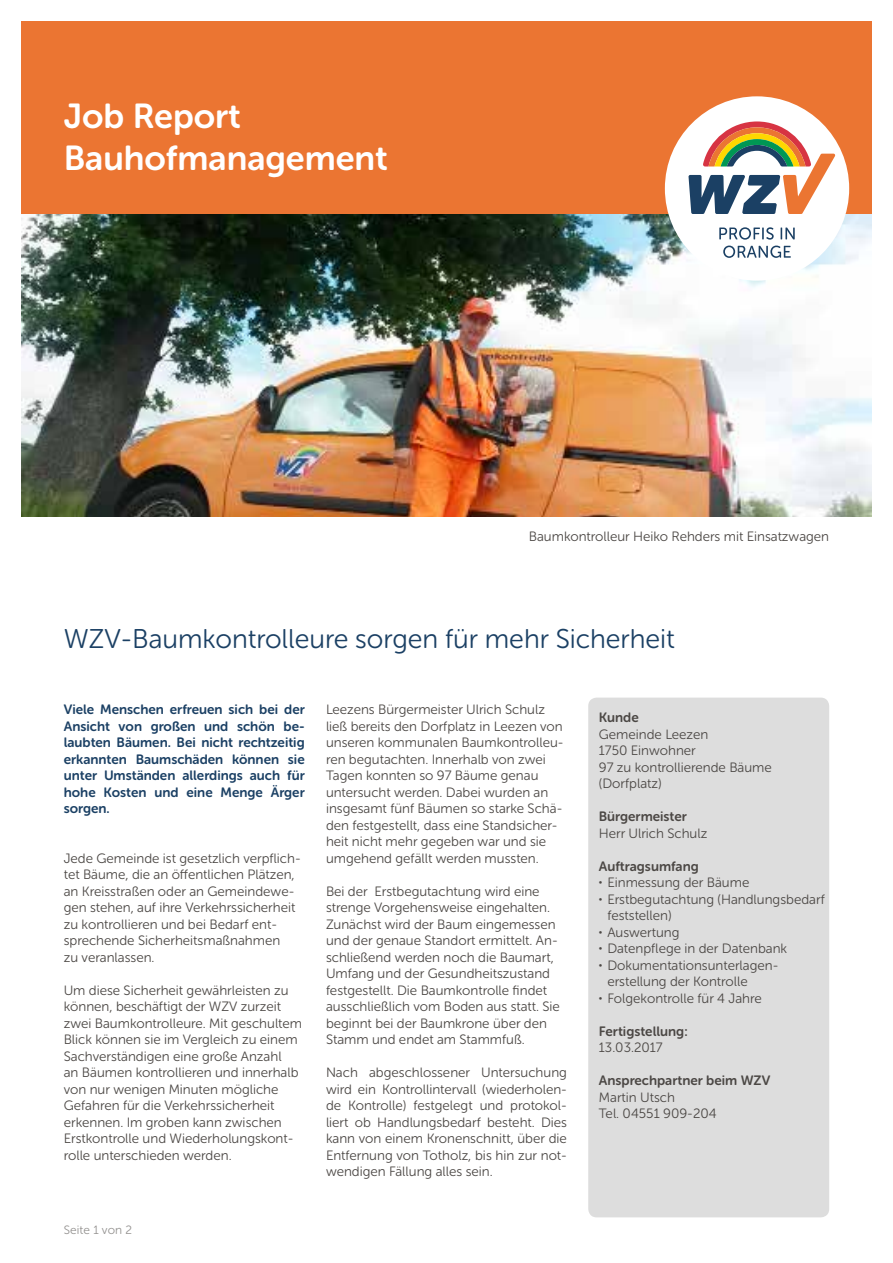
<style>
.page{position:relative;width:893px;height:1263px;background:#fff}
.page>*{position:absolute;margin:0;border:0;box-sizing:border-box;transform-origin:0 0}
.t1{font:34.5px/41.2px "Museo Sans Rounded 700";color:#fff}
.t2{font:27px "Museo Sans Rounded 300";color:#1b4064}
.t3{font:13.5px/16.5px "Museo Sans Rounded 300";color:#4b4744}
.t4{font:13.5px/16.5px "Museo Sans Rounded 700";color:#1b4064;text-align:justify}
.t5{font:13.5px "Museo Sans Rounded 700";color:#4b4744}
.t6{font:12px "Museo Sans Rounded 300";letter-spacing:.01em;color:#949290}
</style>
<div class="page">
<img style="left:21px;top:214px;width:851px;height:302px">
<div style="left:21px;top:21px;width:851px;height:193px;background:#eb7532"></div>
<div style="left:665px;top:96px;width:184px;height:185px;background:#fff;border-radius:50%"></div>
<svg style="left:719px;top:227px;width:55px;height:13px"></svg>
<svg style="left:781px;top:228px;width:14px;height:11px"></svg>
<svg style="left:723px;top:246px;width:68px;height:12px"></svg>
<svg style="left:688px;top:121px;width:147px;height:93px"></svg>
<div style="left:588px;top:698px;width:241px;height:519px;background:#ddd;border-radius:9px"></div>
<h1 class="t1" style="left:64px;top:96px;width:325px">Job Report<br>Bauhofmanagement</h1>
<p class="t3" style="left:529px;top:528px;width:302px">Baumkontrolleur Heiko Rehders mit Einsatzwagen</p>
<h2 class="t2" style="left:64px;top:624px;width:613px">WZV-Baumkontrolleure sorgen für mehr Sicherheit</h2>
<p class="t4" style="left:64px;top:701px;width:242px">Viele Menschen erfreuen sich bei der Ansicht von großen und schön be&shy;laubten Bäumen. Bei nicht rechtzeitig erkannten Baumschäden können sie unter Umständen allerdings auch für hohe Kosten und eine Menge Ärger sorgen.</p>
<p class="t3" style="left:64px;top:850px;width:238px">Jede Gemeinde ist gesetzlich verpflich&shy;tet Bäume, die an öffentlichen Plätzen, an Kreisstraßen oder an Gemeindewe&shy;gen stehen, auf ihre Verkehrssicherheit zu kontrollieren und bei Bedarf ent&shy;sprechende Sicherheitsmaßnahmen<br>zu veranlassen.</p>
<p class="t3" style="left:64px;top:982px;width:240px">Um diese Sicherheit gewährleisten zu können, beschäftigt der WZV zurzeit zwei Baumkontrolleure. Mit geschultem Blick können sie im Vergleich zu einem Sachverständigen eine große Anzahl<br>an Bäumen kontrollieren und innerhalb von nur wenigen Minuten mögliche Gefahren für die Verkehrssicherheit erkennen. Im groben kann zwischen Erstkontrolle und Wiederholungskont&shy;rolle unterschieden werden.</p>
<p class="t6" style="left:64px;top:1223px;width:70px">Seite 1 von 2</p>
<p class="t3" style="left:326px;top:701px;width:239px">Leezens Bürgermeister Ulrich Schulz ließ bereits den Dorfplatz in Leezen von unseren kommunalen Baumkontrolleu&shy;ren begutachten. Innerhalb von zwei Tagen konnten so 97 Bäume genau untersucht werden. Dabei wurden an insgesamt fünf Bäumen so starke Schä&shy;den festgestellt, dass eine Standsicher&shy;heit nicht mehr gegeben war und sie umgehend gefällt werden mussten.</p>
<p class="t3" style="left:326px;top:883px;width:235px">Bei der Erstbegutachtung wird eine strenge Vorgehensweise eingehalten.<br>Zunächst wird der Baum eingemessen und der genaue Standort ermittelt. An&shy;schließend werden noch die Baumart, Umfang und der Gesundheitszustand festgestellt. Die Baumkontrolle findet ausschließlich vom Boden aus statt. Sie beginnt bei der Baumkrone über den Stamm und endet am Stammfuß.</p>
<p class="t3" style="left:326px;top:1064px;width:242px;text-align:justify">Nach abgeschlossener Untersuchung wird ein Kontrollintervall (wiederholen&shy;de Kontrolle) festgelegt und protokol&shy;liert ob Handlungsbedarf besteht. Dies kann von einem Kronenschnitt, über die Entfernung von Totholz, bis hin zur not&shy;wendigen Fällung alles sein.</p>
<p class="t5" style="left:599px;top:710px;width:41px">Kunde</p>
<p class="t3" style="left:599px;top:726px;width:174px">Gemeinde Leezen<br>1750 Einwohner<br>97 zu kontrollierende Bäume (Dorfplatz)</p>
<p class="t5" style="left:599px;top:809px;width:90px">Bürgermeister</p>
<p class="t3" style="left:599px;top:825px;width:110px">Herr Ulrich Schulz</p>
<p class="t5" style="left:599px;top:859px;width:101px">Auftragsumfang</p>
<p class="t3" style="left:599px;top:874px;width:152px"><sup>•</sup> Einmessung der Bäume</p>
<p class="t3" style="left:607px;top:891px;width:219px;text-indent:-9px"><sup>•</sup> Erstbegutachtung (Handlungsbedarf feststellen)</p>
<p class="t3" style="left:599px;top:924px;width:82px"><sup>•</sup> Auswertung</p>
<p class="t3" style="left:599px;top:940px;width:190px"><sup>•</sup> Datenpflege in der Datenbank</p>
<p class="t3" style="left:607px;top:957px;width:173px;text-indent:-9px"><sup>•</sup> Dokumentationsunterlagen&shy;erstellung der Kontrolle</p>
<p class="t3" style="left:599px;top:990px;width:164px"><sup>•</sup> Folgekontrolle für 4 Jahre</p>
<p class="t5" style="left:599px;top:1024px;width:90px">Fertigstellung:</p>
<p class="t3" style="left:599px;top:1039px;width:65px">13.03.2017</p>
<p class="t5" style="left:599px;top:1073px;width:173px">Ansprechpartner beim WZV</p>
<p class="t3" style="left:599px;top:1089px;width:119px">Martin Utsch<br>Tel. 04551 909-204</p>
</div>
